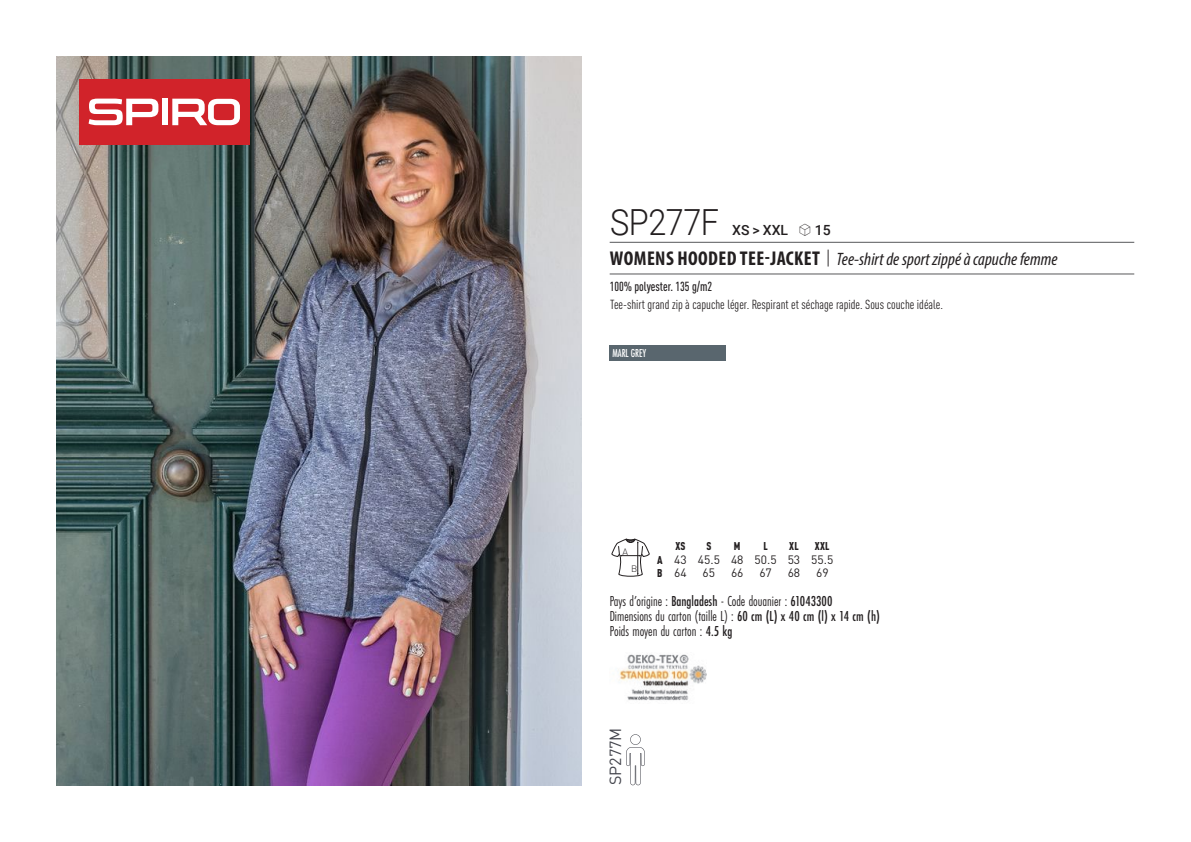
<style>
.page{position:relative;width:1191px;height:842px;background:#fff}
.page>*{position:absolute;margin:0;border:0;box-sizing:border-box;transform-origin:0 0}
.t1{font:300 36px "Roboto";letter-spacing:-.015em;color:#231f20;scale:.9 1}
.t2{font:italic 18px "Myriad Variable Concept";color:#231f20}
.t3{font:16px "DIN Pro";color:#43444c}
.t4{font:15px "Futura PT Cond";color:#231f20;scale:.95 1}
.t5{font:500 14px "Roboto";letter-spacing:.005em;color:#231f20}
.t6{font:condensed 13px "DIN Pro";color:#231f20}
.grammage_2020{font:500 condensed 13px "DIN Pro";color:#231f20;scale:.95 1}
._88_tailles_tab_maig{font:12px/13.6px "DIN Pro";color:#231f20}
.Coloris_nuancier_bla{font:500 12px "Futura PT Cond";letter-spacing:-.01em;color:#fff;scale:.9 1}
._88_tailles_tab_maig-2{font:900 condensed 11.2px "DIN Pro";letter-spacing:.02em;color:#231f20;scale:.95 1}
.t7{font:300 9.2px "DIN";color:#231f20}
.s1{font-family:"Linotype Shapeshifter";font-weight:400;font-size:16px}
.s2{font-family:"Myriad Pro";font-weight:700;font-style:normal;font-stretch:condensed;font-size:20px}
.s3{font-family:"Roboto Condensed";font-weight:300;font-style:normal;font-size:20px}
.s4{font-weight:900;font-stretch:condensed;font-size:11.2px}
.s5{font-weight:500}
</style>
<div class="page">
<img style="left:57px;top:57px;width:524px;height:728px">
<div style="left:79px;top:79px;width:170px;height:66px;background:#d1232a"></div>
<svg style="left:89px;top:99px;width:69px;height:26px"></svg>
<div style="left:162px;top:99px;width:6px;height:26px;background:#fff"></div>
<svg style="left:172px;top:99px;width:68px;height:26px"></svg>
<div style="left:609px;top:345px;width:117px;height:16px;background:#59666e"></div>
<svg style="left:626px;top:734px;width:18px;height:51px"></svg>
<svg style="left:611px;top:539px;width:38px;height:37px"></svg>
<img style="left:619px;top:654px;width:87px;height:47px">
<hr style="left:609px;top:242px;width:525px;height:1px;background:#57585a">
<hr style="left:609px;top:274px;width:525px;height:1px;background:#57585a">
<p class="t1" style="left:610px;top:197px;width:122px">SP277F</p>
<p class="t5" style="left:732px;top:220px;width:100px">XS &gt; XXL <span class="s1">S</span> 15</p>
<p class="t2" style="left:610px;top:249px;width:449px"><span class="s2">WOMENS HOODED TEE-JACKET</span> <span class="s3">|</span> Tee-shirt de sport zippé à capuche femme</p>
<p class="grammage_2020" style="left:609px;top:277px;width:109px">100% polyester. 135 g/m2</p>
<p class="t6" style="left:610px;top:295px;width:334px">Tee-shirt grand zip à capuche léger. Respirant et séchage rapide. Sous couche idéale.</p>
<p class="Coloris_nuancier_bla" style="left:612px;top:346px;width:39px">MARL GREY</p>
<p class="t7" style="left:622px;top:546px;width:7px">A</p>
<p class="t7" style="left:631px;top:563px;width:8px">B</p>
<p class="_88_tailles_tab_maig-2" style="left:675px;top:538px;width:12px">XS</p>
<p class="_88_tailles_tab_maig-2" style="left:706px;top:538px;width:7px">S</p>
<p class="_88_tailles_tab_maig-2" style="left:734px;top:538px;width:8px">M</p>
<p class="_88_tailles_tab_maig-2" style="left:763px;top:538px;width:6px">L</p>
<p class="_88_tailles_tab_maig-2" style="left:789px;top:538px;width:12px">XL</p>
<p class="_88_tailles_tab_maig-2" style="left:815px;top:538px;width:17px">XXL</p>
<p class="_88_tailles_tab_maig" style="left:657px;top:551px;width:178px"><span class="s4">A</span> 43 45.5 48 50.5 53 55.5<br><span class="s4">B</span> 64</p>
<p class="_88_tailles_tab_maig" style="left:702px;top:565px;width:14px">65</p>
<p class="_88_tailles_tab_maig" style="left:731px;top:565px;width:14px">66</p>
<p class="_88_tailles_tab_maig" style="left:759px;top:565px;width:14px">67</p>
<p class="_88_tailles_tab_maig" style="left:787px;top:565px;width:14px">68</p>
<p class="_88_tailles_tab_maig" style="left:816px;top:565px;width:14px">69</p>
<p class="t4" style="left:609px;top:592px;width:236px">Pays d’origine : <span class="s5">Bangladesh</span> - Code douanier : <span class="s5">61043300</span></p>
<p class="t4" style="left:609px;top:607px;width:286px">Dimensions du carton (taille L) : <span class="s5">60 cm (L) x 40 cm (l) x 14 cm (h)</span></p>
<p class="t4" style="left:609px;top:622px;width:131px">Poids moyen du carton : <span class="s5">4.5 kg</span></p>
<p class="t3" style="left:602px;top:785px;width:59px;rotate:-90deg">SP277M</p>
</div>
